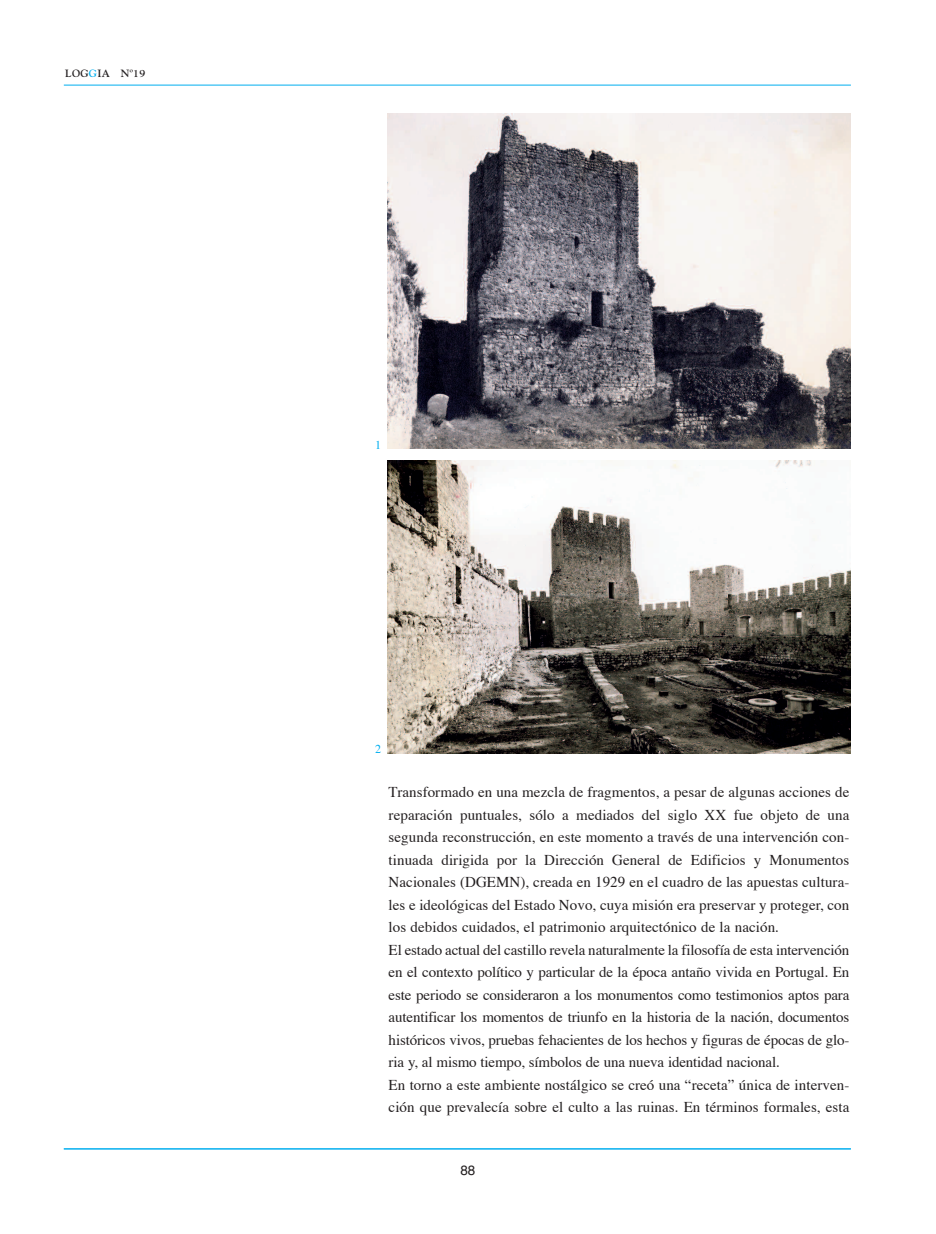
<style>
.page{position:relative;width:936px;height:1234px;background:#fff}
.page>*{position:absolute;margin:0;border:0;box-sizing:border-box;transform-origin:0 0}
.t1{font:15px/22.5px "Times";letter-spacing:.005em;color:#231f20}
.t2{font:13.5px "Helvetica";color:#231f20}
.t3{font:12px "Times";color:#00aeef}
.t4{font:700 10.5px "Goudy";letter-spacing:.03em;color:#231f20}
.s1{color:#00aeef}
</style>
<div class="page">
<hr style="left:64px;top:85px;width:786px;height:1px;background:#00aeef">
<hr style="left:64px;top:1148px;width:786px;height:1px;background:#00aeef">
<img style="left:387px;top:113px;width:463px;height:335px">
<img style="left:387px;top:460px;width:463px;height:293px">
<p class="t4" style="left:65px;top:67px;width:81px">LOG<span class="s1">G</span>IA Nº19</p>
<p class="t3" style="left:375px;top:439px;width:7px">1</p>
<p class="t3" style="left:375px;top:744px;width:7px">2</p>
<p class="t1" style="left:388px;top:781px;width:462px">Transformado en una mezcla de fragmentos, a pesar de algunas acciones de reparación puntuales, sólo a mediados del siglo XX fue objeto de una segunda reconstrucción, en este momento a través de una intervención con&shy;tinuada dirigida por la Dirección General de Edificios y Monumentos Nacionales (DGEMN), creada en 1929 en el cuadro de las apuestas cultura&shy;les e ideológicas del Estado Novo, cuya misión era preservar y proteger, con los debidos cuidados, el patrimonio arquitectónico de la nación.<br>El estado actual del castillo revela naturalmente la filosofía de esta intervención en el contexto político y particular de la época antaño vivida en Portugal. En este periodo se consideraron a los monumentos como testimonios aptos para autentificar los momentos de triunfo en la historia de la nación, documentos históricos vivos, pruebas fehacientes de los hechos y figuras de épocas de glo&shy;ria y, al mismo tiempo, símbolos de una nueva identidad nacional.<br>En torno a este ambiente nostálgico se creó una “receta” única de interven&shy;ción que prevalecía sobre el culto a las ruinas. En términos formales, esta</p>
<p class="t2" style="left:460px;top:1163px;width:17px">88</p>
</div>
